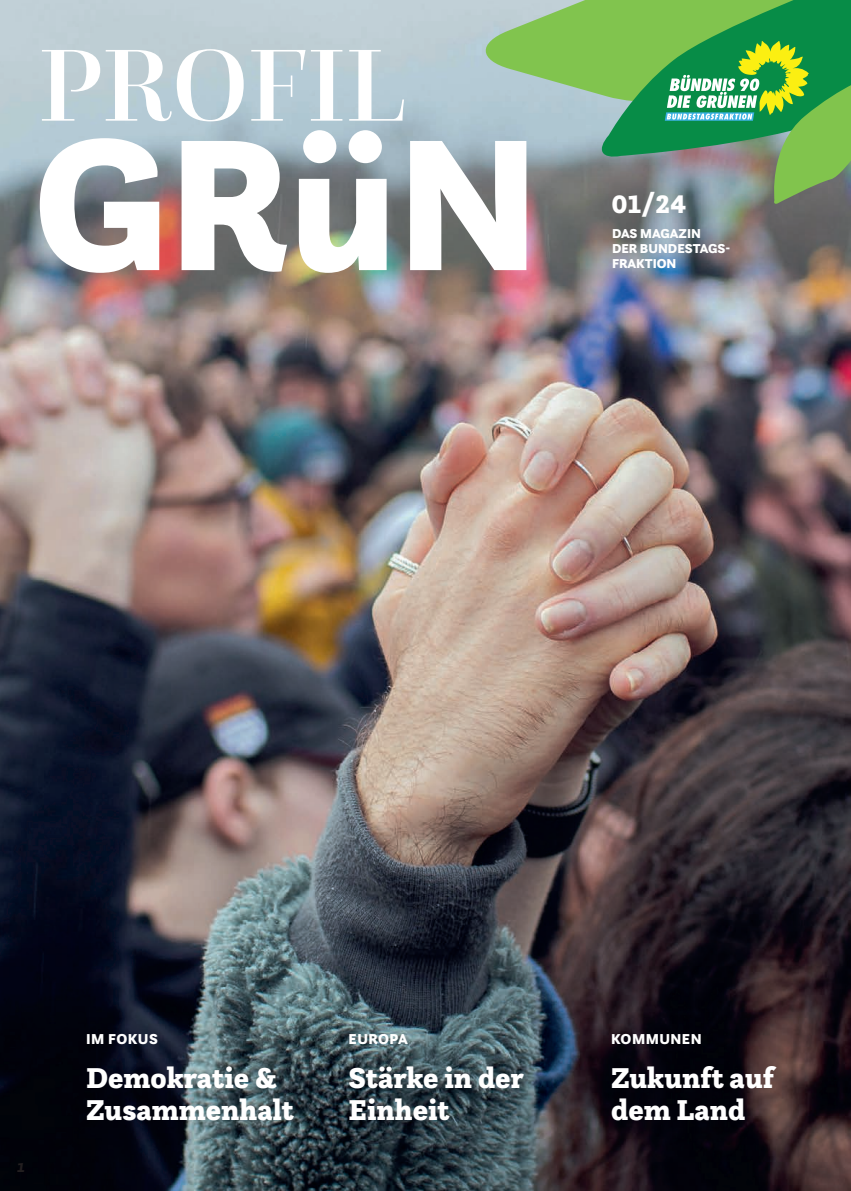
<style>
.page{position:relative;width:851px;height:1191px;background:#fff}
.page>*{position:absolute;margin:0;border:0;box-sizing:border-box;transform-origin:0 0}
.t1{font:900 195.3px "Questa Sans";color:#fff}
.t2{font:500 106.95px "Questa Grande";letter-spacing:-.005em;color:#fff}
.t3{font:900 30px/32px "Questa Slab";color:#fff}
.t4{font:900 26.4px "Questa Slab";color:#fff}
.t5{font:italic 700 18px "Questa Slab";color:#231f20}
.t6{font:900 15px "Questa Sans";letter-spacing:.03em;color:#fff}
.t7{font:900 13.5px/15px "Questa Sans";color:#fff}
</style>
<div class="page">
<img style="left:0;top:0;width:850px;height:1191px">
<svg style="left:479px;top:0;width:371px;height:205px;background:#6fa972"></svg>
<h2 class="t2" style="left:38px;top:20px;width:369px">PROFIL</h2>
<h1 class="t1" style="left:33px;top:76px;width:508px">GRüN</h1>
<p class="t4" style="left:611px;top:187px;width:76px">01/24</p>
<p class="t7" style="left:612px;top:225px;width:120px">DAS MAGAZIN<br>DER BUNDESTAGS-<br>FRAKTION</p>
<p class="t5" style="left:17px;top:1154px;width:9px">1</p>
<p class="t6" style="left:86px;top:1029px;width:73px">IM FOKUS</p>
<p class="t3" style="left:86px;top:1061px;width:209px">Demokratie &amp;<br>Zusammenhalt</p>
<p class="t6" style="left:348px;top:1029px;width:61px">EUROPA</p>
<p class="t3" style="left:348px;top:1061px;width:177px">Stärke in der<br>Einheit</p>
<p class="t6" style="left:611px;top:1029px;width:92px">KOMMUNEN</p>
<p class="t3" style="left:611px;top:1061px;width:164px">Zukunft auf dem Land</p>
</div>
